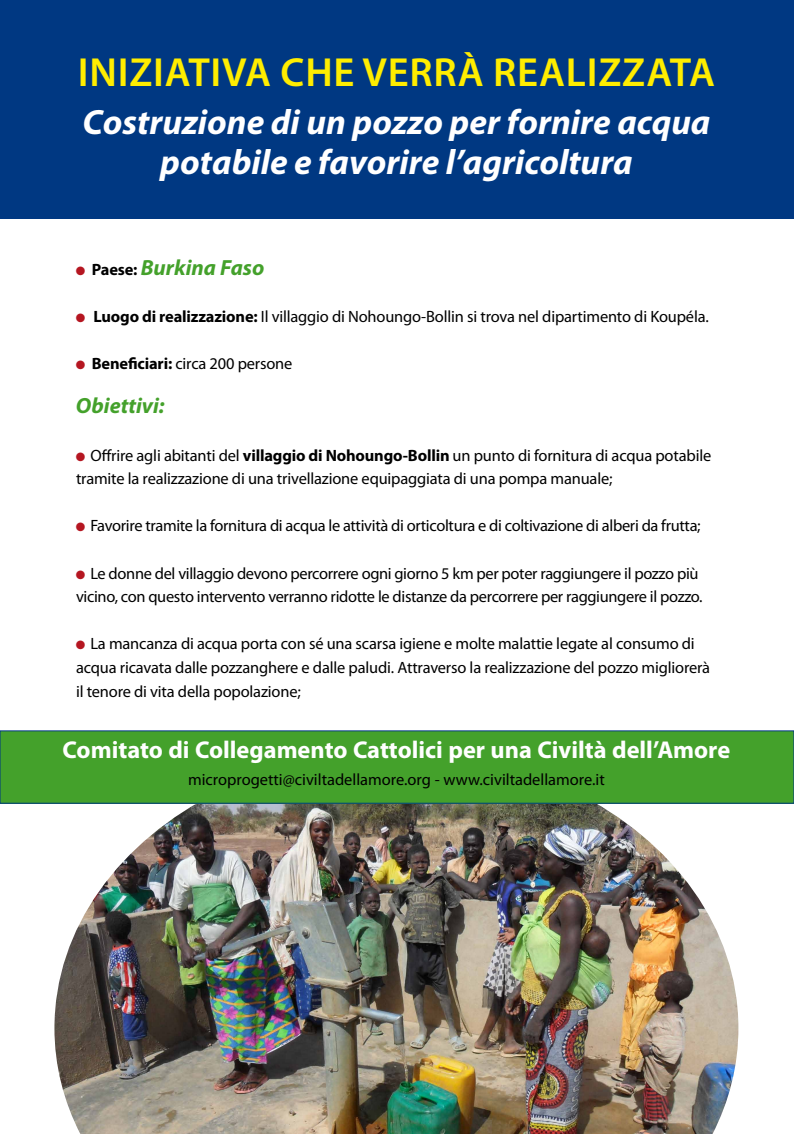
<style>
.page{position:relative;width:794px;height:1134px;background:#fff}
.page>*{position:absolute;margin:0;border:0;box-sizing:border-box;transform-origin:0 0}
.t1{font:600 40.8px "Myriad Pro";letter-spacing:.02em;color:#ffed00}
.t2{font:italic 700 35.2px/39.6px "Myriad Pro";color:#fff;text-align:center}
.t3{font:700 24.4px "Myriad Pro";color:#fff}
.t4{font:italic 700 22px "Myriad Pro";color:#44a12b}
.t5{font:16.4px/23.6px "Myriad Pro";letter-spacing:-.01em;color:#000}
.s1{color:#b51621}
.s2{font-style:normal;font-size:16.4px;color:#000}
.s3{font-weight:700}
</style>
<div class="page">
<div style="left:0;top:0;width:794px;height:218px;background:#003882"></div>
<img style="left:54px;top:803px;width:684px;height:331px">
<div style="left:0;top:731px;width:794px;height:72px;background:#44a12b"></div>
<h1 class="t1" style="left:78px;top:49px;width:639px">INIZIATIVA CHE VERRÀ REALIZZATA</h1>
<h2 class="t2" style="left:82px;top:103px;width:629px">Costruzione di un pozzo per fornire acqua potabile e favorire l’agricoltura</h2>
<h3 class="t4" style="left:76px;top:255px;width:190px"><span class="s1">●</span> <span class="s2">Paese:</span> Burkina Faso</h3>
<p class="t5" style="left:76px;top:305px;width:634px"><span class="s1">●</span> <span class="s3">Luogo di realizzazione:</span> Il villaggio di Nohoungo-Bollin si trova nel dipartimento di Koupéla.</p>
<p class="t5" style="left:76px;top:352px;width:218px"><span class="s1">●</span> <span class="s3">Beneficiari:</span> circa 200 persone</p>
<h3 class="t4" style="left:76px;top:394px;width:90px">Obiettivi:</h3>
<p class="t5" style="left:76px;top:444px;width:637px"><span class="s1">●</span> Offrire agli abitanti del <span class="s3">villaggio di Nohoungo-Bollin</span> un punto di fornitura di acqua potabile tramite la realizzazione di una trivellazione equipaggiata di una pompa manuale;</p>
<p class="t5" style="left:76px;top:514px;width:626px"><span class="s1">●</span> Favorire tramite la fornitura di acqua le attività di orticoltura e di coltivazione di alberi da frutta;</p>
<p class="t5" style="left:76px;top:562px;width:628px"><span class="s1">●</span> Le donne del villaggio devono percorrere ogni giorno 5 km per poter raggiungere il pozzo più vicino, con questo intervento verranno ridotte le distanze da percorrere per raggiungere il pozzo.</p>
<p class="t5" style="left:76px;top:632px;width:635px"><span class="s1">●</span> La mancanza di acqua porta con sé una scarsa igiene e molte malattie legate al consumo di acqua ricavata dalle pozzanghere e dalle paludi. Attraverso la realizzazione del pozzo migliorerà il tenore di vita della popolazione;</p>
<h3 class="t3" style="left:63px;top:736px;width:669px">Comitato di Collegamento Cattolici per una Civiltà dell’Amore</h3>
<p class="t5" style="left:188px;top:768px;width:418px">microprogetti@civiltadellamore.org - www.civiltadellamore.it</p>
</div>
